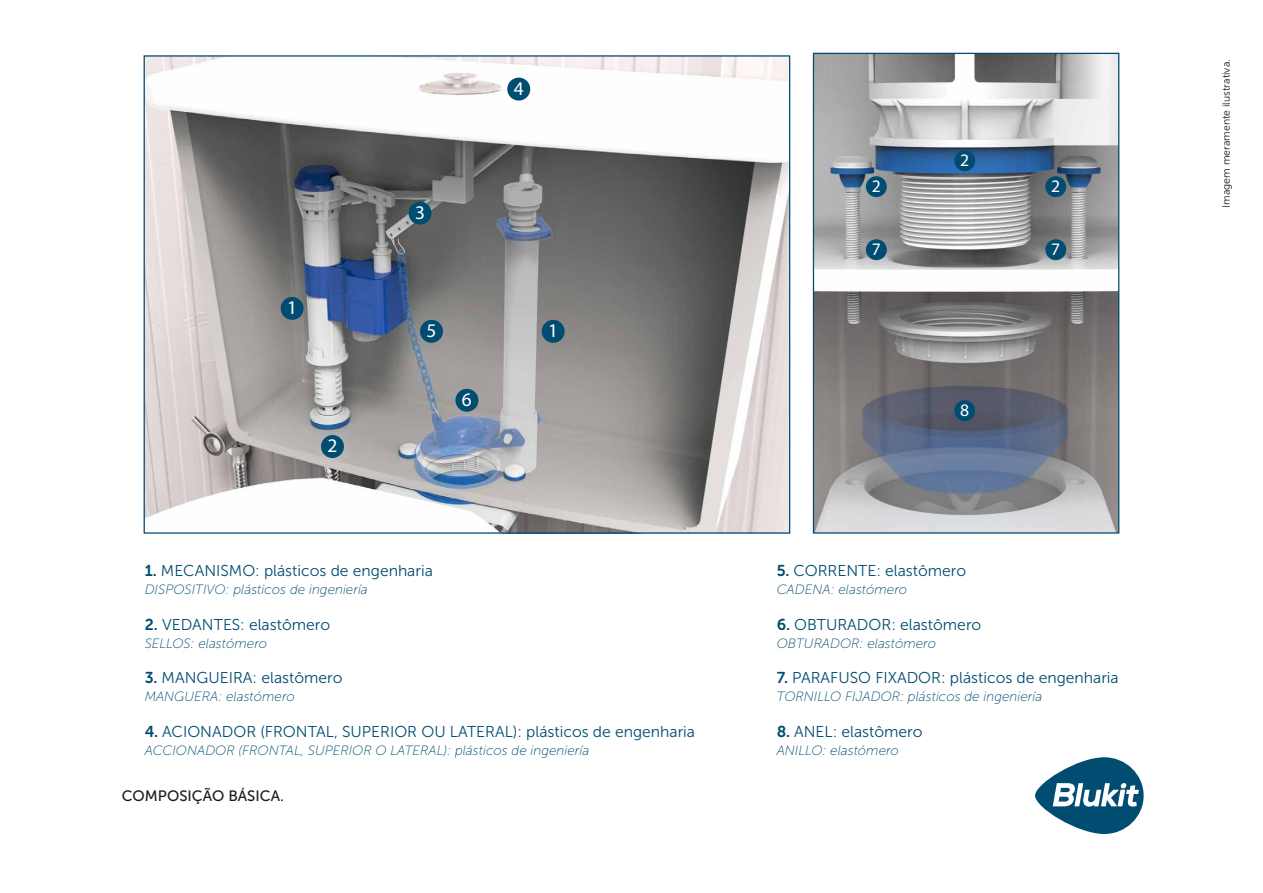
<style>
.page{position:relative;width:1263px;height:893px;background:#fff}
.page>*{position:absolute;margin:0;border:0;box-sizing:border-box;transform-origin:0 0}
.t1{font:19.35px "Myriad Pro";color:#fff}
.t2{font:17.55px "Myriad Pro";color:#fff}
.t3{font:15.75px "Museo Sans 300";color:#004d71}
.t4{font:15px "Museo Sans 500";color:#1e181a}
.t5{font:italic 13.5px "Museo Sans 100";color:#004d71}
.t6{font:10.5px "Museo Sans 300";color:#1e181a}
.s1{font-family:"Museo Sans 700"}
</style>
<div class="page">
<svg style="left:1035px;top:757px;width:108px;height:77px"></svg>
<img style="left:815px;top:55px;width:302px;height:477px">
<div style="left:813px;top:53px;width:306px;height:481px;border:1px solid #004d71"></div>
<div style="left:954px;top:150px;width:21px;height:21px;background:#004d71;border-radius:50%"></div>
<div style="left:866px;top:176px;width:21px;height:21px;background:#004d71;border-radius:50%"></div>
<div style="left:866px;top:239px;width:21px;height:21px;background:#004d71;border-radius:50%"></div>
<div style="left:1045px;top:239px;width:21px;height:21px;background:#004d71;border-radius:50%"></div>
<div style="left:1045px;top:176px;width:21px;height:21px;background:#004d71;border-radius:50%"></div>
<div style="left:954px;top:400px;width:21px;height:21px;background:#004d71;border-radius:50%"></div>
<img style="left:146px;top:57px;width:642px;height:475px">
<div style="left:409px;top:202px;width:22px;height:23px;background:#004d71;border-radius:50%"></div>
<div style="left:281px;top:297px;width:23px;height:23px;background:#004d71;border-radius:50%"></div>
<div style="left:542px;top:320px;width:23px;height:23px;background:#004d71;border-radius:50%"></div>
<div style="left:420px;top:320px;width:23px;height:23px;background:#004d71;border-radius:50%"></div>
<div style="left:455px;top:389px;width:23px;height:23px;background:#004d71;border-radius:50%"></div>
<div style="left:321px;top:435px;width:23px;height:23px;background:#004d71;border-radius:50%"></div>
<div style="left:507px;top:78px;width:23px;height:23px;background:#004d71;border-radius:50%"></div>
<p class="t1" style="left:287px;top:296px;width:11px">1</p>
<p class="t1" style="left:327px;top:434px;width:11px">2</p>
<p class="t1" style="left:415px;top:200px;width:11px">3</p>
<p class="t1" style="left:514px;top:76px;width:11px">4</p>
<p class="t1" style="left:426px;top:319px;width:11px">5</p>
<p class="t1" style="left:548px;top:319px;width:11px">1</p>
<p class="t1" style="left:462px;top:387px;width:11px">6</p>
<p class="t3" style="left:145px;top:562px;width:290px"><span class="s1">1.</span> MECANISMO: plásticos de engenharia</p>
<p class="t5" style="left:145px;top:582px;width:225px">DISPOSITIVO: plásticos de ingeniería</p>
<p class="t3" style="left:145px;top:616px;width:187px"><span class="s1">2.</span> VEDANTES: elastômero</p>
<p class="t5" style="left:145px;top:636px;width:124px">SELLOS: elastómero</p>
<p class="t3" style="left:145px;top:670px;width:199px"><span class="s1">3.</span> MANGUEIRA: elastômero</p>
<p class="t5" style="left:145px;top:690px;width:152px">MANGUERA: elastómero</p>
<p class="t3" style="left:145px;top:723px;width:552px"><span class="s1">4.</span> ACIONADOR (FRONTAL, SUPERIOR OU LATERAL): plásticos de engenharia</p>
<p class="t5" style="left:145px;top:743px;width:446px">ACCIONADOR (FRONTAL, SUPERIOR O LATERAL): plásticos de ingeniería</p>
<p class="t4" style="left:122px;top:787px;width:164px">COMPOSIÇÃO BÁSICA.</p>
<p class="t2" style="left:872px;top:175px;width:11px">2</p>
<p class="t2" style="left:960px;top:149px;width:11px">2</p>
<p class="t2" style="left:1051px;top:175px;width:11px">2</p>
<p class="t2" style="left:872px;top:238px;width:11px">7</p>
<p class="t2" style="left:1051px;top:238px;width:11px">7</p>
<p class="t2" style="left:960px;top:399px;width:11px">8</p>
<p class="t3" style="left:777px;top:562px;width:191px"><span class="s1">5.</span> CORRENTE: elastômero</p>
<p class="t5" style="left:777px;top:582px;width:132px">CADENA: elastómero</p>
<p class="t3" style="left:777px;top:616px;width:206px"><span class="s1">6.</span> OBTURADOR: elastômero</p>
<p class="t5" style="left:777px;top:636px;width:161px">OBTURADOR: elastómero</p>
<p class="t3" style="left:777px;top:670px;width:343px"><span class="s1">7.</span> PARAFUSO FIXADOR: plásticos de engenharia</p>
<p class="t5" style="left:777px;top:690px;width:267px">TORNILLO FIJADOR: plásticos de ingeniería</p>
<p class="t3" style="left:777px;top:723px;width:147px"><span class="s1">8.</span> ANEL: elastômero</p>
<p class="t5" style="left:777px;top:743px;width:124px">ANILLO: elastómero</p>
<p class="t6" style="left:1220px;top:208px;width:150px;rotate:-90deg">Imagem meramente ilustrativa.</p>
</div>
